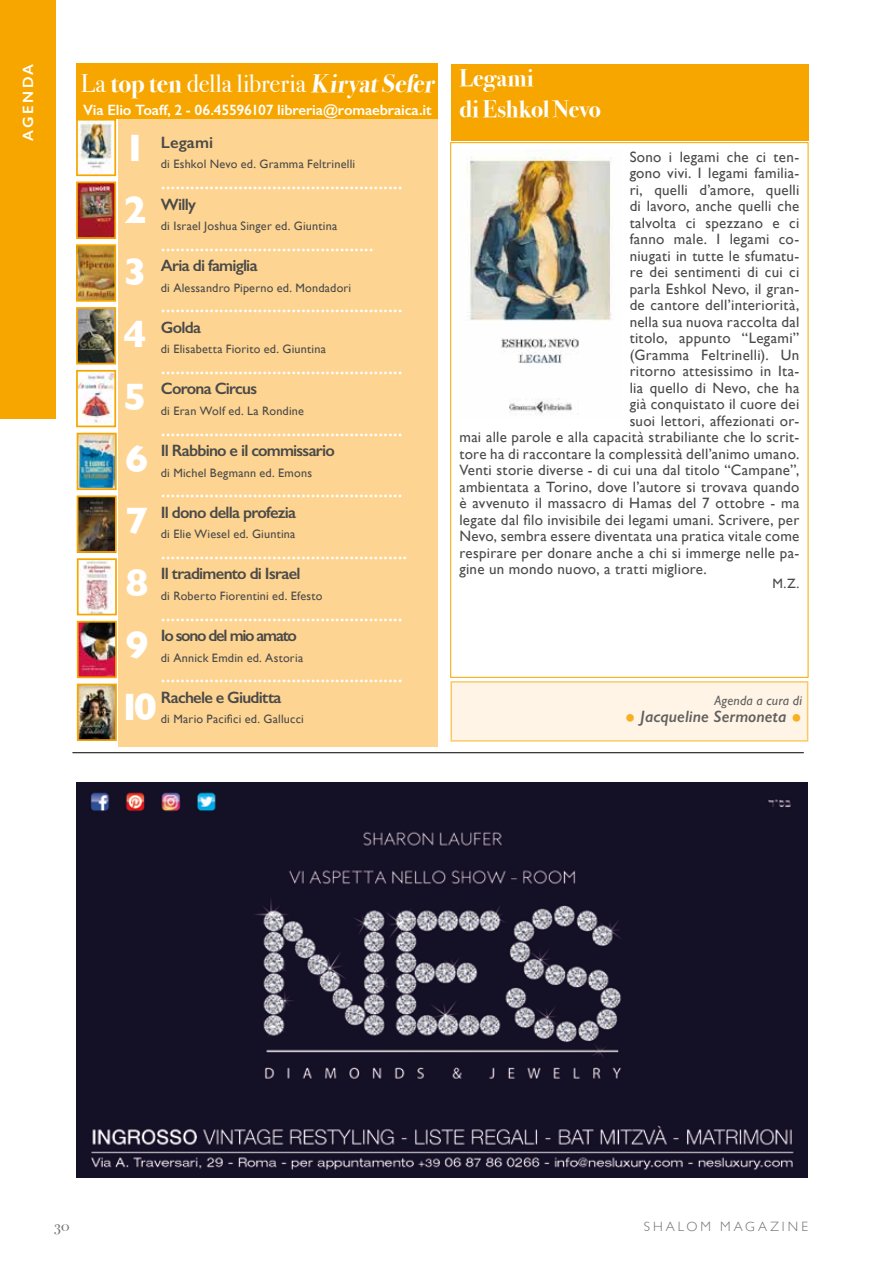
<style>
.page{position:relative;width:893px;height:1263px;background:#fff}
.page>*{position:absolute;margin:0;border:0;box-sizing:border-box;transform-origin:0 0}
.t1{font:700 39px/62.1px "Gill Sans";color:#fff}
.t2{font:700 25.5px "Bodoni Svty Two OSITCTT";letter-spacing:.005em;color:#fff}
.t3{font:700 24px/31.5px "Bodoni Svty Two OSITCTT";letter-spacing:.01em;color:#fff}
.t4{font:22.35px "Gill Sans";color:#fff}
.t5{font:600 16.5px "Gill Sans";letter-spacing:-.045em;color:#4a4a49}
.t6{font:italic 600 16.5px "Gill Sans";color:#60605f}
.t7{font:600 16.5px "Gill Sans";letter-spacing:-.075em;color:#4a4a49}
.t8{font:15px "Gill Sans";letter-spacing:.02em;color:#4a4a49}
.t9{font:600 15px "Gill Sans";letter-spacing:-.01em;color:#fff}
.t10{font:15px "Bodoni Svty Two OSITCTT";color:#706f6f}
.t11{font:300 13.5px "Gill Sans";letter-spacing:.22em;color:#706f6f}
.t12{font:italic 13.5px "Gill Sans";letter-spacing:.01em;color:#60605f}
.t13{font:13.5px "Gill Sans";color:#4a4a49}
.t14{font:12.15px "Gill Sans";letter-spacing:.02em;color:#4a4a49}
.s1{font-weight:400}
</style>
<div class="page">
<div style="left:0;top:0;width:55px;height:419px;background:#f7a600"></div>
<div style="left:450px;top:681px;width:358px;height:61px;background:#fff4e5"></div>
<div style="left:118px;top:119px;width:320px;height:628px;background:#fdd491"></div>
<div style="left:451px;top:64px;width:357px;height:76px;background:#f7a600"></div>
<div style="left:77px;top:64px;width:361px;height:55px;background:#f7a600"></div>
<img style="left:79px;top:122px;width:33px;height:49px">
<div style="left:76px;top:119px;width:40px;height:57px;border:2px solid #f7a600"></div>
<img style="left:467px;top:150px;width:145px;height:265px">
<img style="left:79px;top:310px;width:34px;height:51px">
<div style="left:76px;top:307px;width:40px;height:57px;border:2px solid #f7a600"></div>
<img style="left:79px;top:185px;width:34px;height:51px">
<div style="left:76px;top:182px;width:40px;height:57px;border:2px solid #f7a600"></div>
<img style="left:79px;top:373px;width:34px;height:50px">
<div style="left:76px;top:370px;width:40px;height:57px;border:2px solid #f7a600"></div>
<img style="left:79px;top:247px;width:34px;height:52px">
<div style="left:76px;top:244px;width:40px;height:58px;border:2px solid #f7a600"></div>
<img style="left:80px;top:561px;width:33px;height:51px">
<div style="left:77px;top:558px;width:40px;height:57px;border:2px solid #f7a600"></div>
<img style="left:80px;top:624px;width:34px;height:51px">
<div style="left:77px;top:621px;width:40px;height:57px;border:2px solid #f7a600"></div>
<img style="left:80px;top:498px;width:34px;height:52px">
<div style="left:77px;top:495px;width:40px;height:58px;border:2px solid #f7a600"></div>
<img style="left:80px;top:436px;width:34px;height:51px">
<div style="left:77px;top:433px;width:40px;height:57px;border:2px solid #f7a600"></div>
<img style="left:80px;top:687px;width:34px;height:51px">
<div style="left:77px;top:684px;width:40px;height:57px;border:2px solid #f7a600"></div>
<hr style="left:72px;top:752px;width:732px;height:1px;background:#000">
<img style="left:77px;top:783px;width:731px;height:395px">
<p class="t9" style="left:19px;top:141px;width:79px;rotate:-90deg">AGENDA</p>
<h2 class="t2" style="left:81px;top:69px;width:359px"><span class="s1">La</span> top ten <span class="s1">della libreria</span> Kiryat Sefer</h2>
<p class="t9" style="left:83px;top:100px;width:350px">Via Elio Toaff, 2 - 06.45596107 libreria@romaebraica.it</p>
<h1 class="t1" style="left:124px;top:116px;width:25px">1</h1>
<p class="t5" style="left:161px;top:132px;width:54px">Legami</p>
<p class="t14" style="left:161px;top:157px;width:196px">di Eshkol Nevo ed. Gramma Feltrinelli</p>
<h3 class="t4" style="left:161px;top:168px;width:243px">..................................................</h3>
<p class="t5" style="left:161px;top:194px;width:37px">Willy</p>
<p class="t14" style="left:161px;top:219px;width:178px">di Israel Joshua Singer ed. Giuntina</p>
<h3 class="t4" style="left:161px;top:230px;width:214px">............................................</h3>
<p class="t5" style="left:161px;top:256px;width:98px">Aria di famiglia</p>
<p class="t14" style="left:161px;top:280px;width:192px">di Alessandro Piperno ed. Mondadori</p>
<h3 class="t4" style="left:161px;top:292px;width:243px">..................................................</h3>
<p class="t5" style="left:161px;top:317px;width:42px">Golda</p>
<p class="t14" style="left:161px;top:342px;width:167px">di Elisabetta Fiorito ed. Giuntina</p>
<h3 class="t4" style="left:161px;top:353px;width:243px">..................................................</h3>
<p class="t5" style="left:161px;top:379px;width:98px">Corona Circus</p>
<p class="t14" style="left:161px;top:404px;width:145px">di Eran Wolf ed. La Rondine</p>
<h3 class="t4" style="left:161px;top:415px;width:243px">..................................................</h3>
<p class="t5" style="left:161px;top:441px;width:176px">Il Rabbino e il commissario</p>
<p class="t14" style="left:161px;top:465px;width:153px">di Michel Begmann ed. Emons</p>
<h3 class="t4" style="left:161px;top:476px;width:243px">..................................................</h3>
<p class="t5" style="left:161px;top:502px;width:137px">Il dono della profezia</p>
<p class="t14" style="left:161px;top:527px;width:136px">di Elie Wiesel ed. Giuntina</p>
<h3 class="t4" style="left:161px;top:538px;width:248px">...................................................</h3>
<p class="t5" style="left:161px;top:564px;width:141px">Il tradimento di Israel</p>
<p class="t14" style="left:161px;top:589px;width:163px">di Roberto Fiorentini ed. Efesto</p>
<h3 class="t4" style="left:161px;top:600px;width:243px">..................................................</h3>
<p class="t7" style="left:161px;top:625px;width:138px">Io sono del mio amato</p>
<p class="t14" style="left:161px;top:650px;width:144px">di Annick Emdin ed. Astoria</p>
<h3 class="t4" style="left:161px;top:661px;width:243px">..................................................</h3>
<p class="t5" style="left:161px;top:687px;width:122px">Rachele e Giuditta</p>
<p class="t14" style="left:161px;top:712px;width:145px">di Mario Pacifici ed. Gallucci</p>
<h1 class="t1" style="left:118px;top:178px;width:40px">2<br>3<br>4<br>5<br>6<br>7<br>8<br>9<br>10</h1>
<h3 class="t3" style="left:459px;top:62px;width:143px">Legami<br>di Eshkol Nevo</h3>
<p class="t8" style="left:630px;top:148px;width:171px">Sono i legami che ci ten-</p>
<p class="t8" style="left:630px;top:164px;width:171px">gono vivi. I legami familia-</p>
<p class="t8" style="left:630px;top:181px;width:171px">ri, quelli d’amore, quelli</p>
<p class="t8" style="left:630px;top:197px;width:171px">di lavoro, anche quelli che</p>
<p class="t8" style="left:630px;top:214px;width:171px">talvolta ci spezzano e ci</p>
<p class="t8" style="left:630px;top:230px;width:171px">fanno male. I legami co-</p>
<p class="t8" style="left:630px;top:247px;width:171px">niugati in tutte le sfumatu-</p>
<p class="t8" style="left:630px;top:263px;width:171px">re dei sentimenti di cui ci</p>
<p class="t8" style="left:630px;top:280px;width:171px">parla Eshkol Nevo, il gran-</p>
<p class="t8" style="left:630px;top:296px;width:171px">de cantore dell’interiorità,</p>
<p class="t8" style="left:630px;top:313px;width:171px">nella sua nuova raccolta dal</p>
<p class="t8" style="left:630px;top:329px;width:171px">titolo, appunto “Legami”</p>
<p class="t8" style="left:630px;top:346px;width:171px">(Gramma Feltrinelli). Un</p>
<p class="t8" style="left:630px;top:362px;width:171px">ritorno attesissimo in Ita-</p>
<p class="t8" style="left:630px;top:379px;width:171px">lia quello di Nevo, che ha</p>
<p class="t8" style="left:630px;top:395px;width:171px">già conquistato il cuore dei</p>
<p class="t8" style="left:630px;top:412px;width:171px">suoi lettori, affezionati or-</p>
<p class="t8" style="left:459px;top:428px;width:341px">mai alle parole e alla capacità strabiliante che lo scrit-</p>
<p class="t8" style="left:459px;top:445px;width:341px">tore ha di raccontare la complessità dell’animo umano.</p>
<p class="t8" style="left:459px;top:461px;width:341px">Venti storie diverse - di cui una dal titolo “Campane”,</p>
<p class="t8" style="left:459px;top:478px;width:341px">ambientata a Torino, dove l’autore si trovava quando</p>
<p class="t8" style="left:459px;top:494px;width:342px">è avvenuto il massacro di Hamas del 7 ottobre - ma</p>
<p class="t8" style="left:459px;top:511px;width:341px">legate dal filo invisibile dei legami umani. Scrivere, per</p>
<p class="t8" style="left:459px;top:527px;width:342px">Nevo, sembra essere diventata una pratica vitale come</p>
<p class="t8" style="left:459px;top:544px;width:341px">respirare per donare anche a chi si immerge nelle pa-</p>
<p class="t8" style="left:459px;top:560px;width:249px">gine un mondo nuovo, a tratti migliore.</p>
<p class="t13" style="left:772px;top:575px;width:28px">M.Z.</p>
<p class="t12" style="left:714px;top:693px;width:89px">Agenda a cura di</p>
<p class="t6" style="left:640px;top:706px;width:148px">Jacqueline Sermoneta</p>
<p class="t10" style="left:54px;top:1217px;width:17px">30</p>
<p class="t11" style="left:644px;top:1216px;width:166px">SHALOM MAGAZINE</p>
</div>
